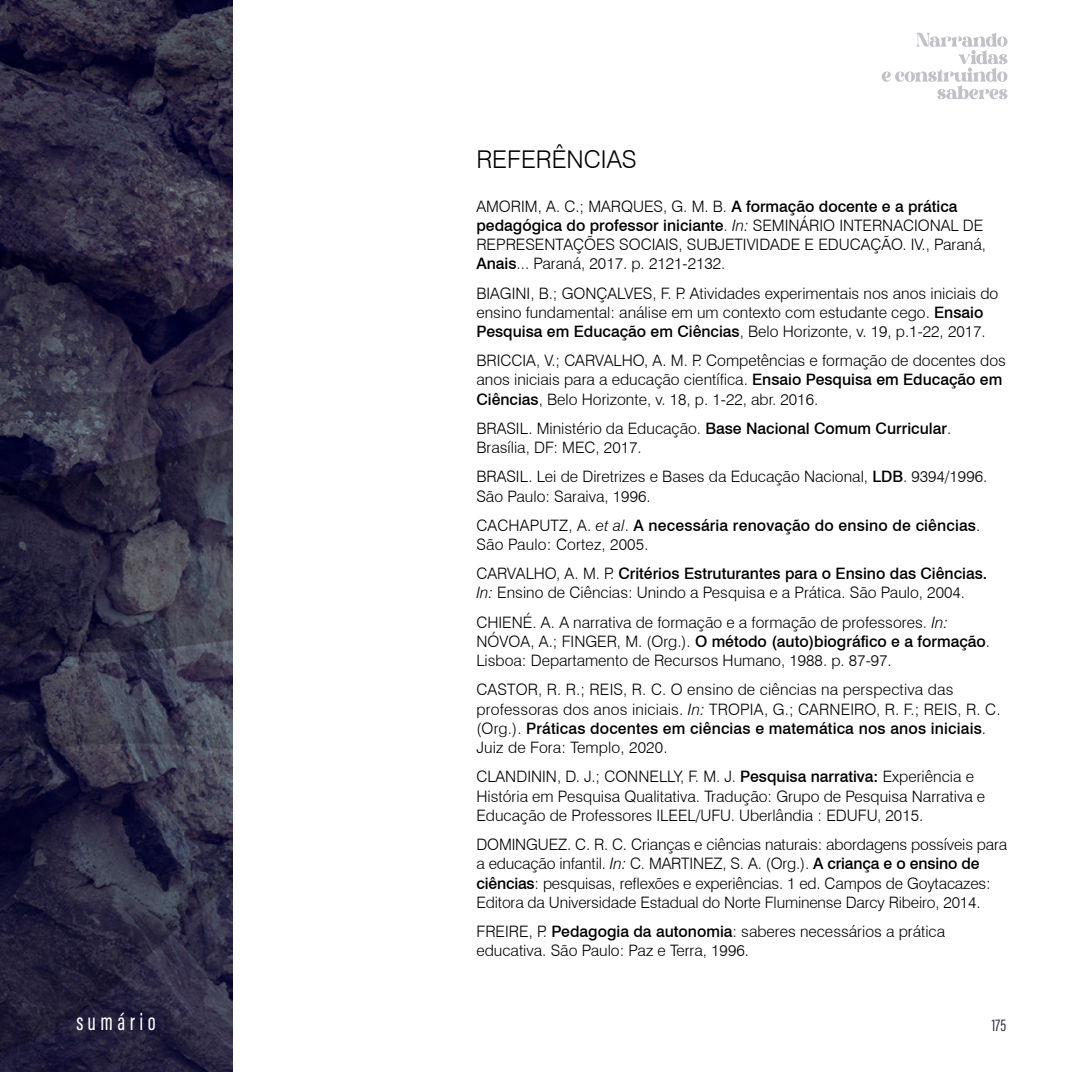
<style>
.page{position:relative;width:1072px;height:1072px;background:#fff}
.page>*{position:absolute;margin:0;border:0;box-sizing:border-box;transform-origin:0 0}
.t1{font:300 24.5px "Swiss 721 BT";color:#000}
.t2{font:24.5px "Acumin Variable Concept";letter-spacing:.18em;color:#fff}
.t3{font:17.5px "Acumin Variable Concept";color:#323045}
.t4{font:300 15.75px/19.2px "Swiss 721 BT";color:#000}
.t5{font:500 15.75px/19.2px "Swiss 721 BT";letter-spacing:.01em;color:#000}
.s1{font-weight:500}
.s2{font-style:italic}
.s3{font-weight:300}
.s4{font-weight:300;font-style:italic}
</style>
<div class="page">
<img style="left:0;top:0;width:232px;height:1071px">
<svg style="left:881px;top:33px;width:126px;height:66px"></svg>
<h1 class="t1" style="left:476px;top:144px;width:162px">REFERÊNCIAS</h1>
<p class="t4" style="left:476px;top:196px;width:511px">AMORIM, A. C.; MARQUES, G. M. B. <span class="s1">A formação docente e a prática pedagógica do professor iniciante</span>. <span class="s2">In:</span> SEMINÁRIO INTERNACIONAL DE REPRESENTAÇÕES SOCIAIS, SUBJETIVIDADE E EDUCAÇÃO. IV., Paraná, <span class="s1">Anais</span>... Paraná, 2017. p. 2121-2132.</p>
<p class="t4" style="left:476px;top:283px;width:523px">BIAGINI, B.; GONÇALVES, F. P. Atividades experimentais nos anos iniciais do ensino fundamental: análise em um contexto com estudante cego. <span class="s1">Ensaio<br>Pesquisa em Educação em Ciências</span>, Belo Horizonte, v. 19, p.1-22, 2017.</p>
<p class="t4" style="left:476px;top:351px;width:531px">BRICCIA, V.; CARVALHO, A. M. P. Competências e formação de docentes dos anos iniciais para a educação científica. <span class="s1">Ensaio Pesquisa em Educação em<br>Ciências</span>, Belo Horizonte, v. 18, p. 1-22, abr. 2016.</p>
<p class="t4" style="left:476px;top:418px;width:476px">BRASIL. Ministério da Educação. <span class="s1">Base Nacional Comum Curricular</span>.<br>Brasília, DF: MEC, 2017.</p>
<p class="t4" style="left:476px;top:467px;width:512px">BRASIL. Lei de Diretrizes e Bases da Educação Nacional, <span class="s1">LDB</span>. 9394/1996.<br>São Paulo: Saraiva, 1996.</p>
<p class="t5" style="left:476px;top:515px;width:505px"><span class="s3">CACHAPUTZ, A.</span> <span class="s4">et al</span><span class="s3">.</span> A necessária renovação do ensino de ciências<span class="s3">.<br>São Paulo: Cortez, 2005.</span></p>
<p class="t4" style="left:476px;top:564px;width:512px">CARVALHO, A. M. P. <span class="s1">Critérios Estruturantes para o Ensino das Ciências.<br></span><span class="s2">In:</span> Ensino de Ciências: Unindo a Pesquisa e a Prática. São Paulo, 2004.</p>
<p class="t4" style="left:476px;top:612px;width:515px">CHIENÉ. A. A narrativa de formação e a formação de professores. <span class="s2">In:<br></span>NÓVOA, A.; FINGER, M. (Org.). <span class="s1">O método (auto)biográfico e a formação</span>.<br>Lisboa: Departamento de Recursos Humano, 1988. p. 87-97.</p>
<p class="t4" style="left:476px;top:680px;width:525px">CASTOR, R. R.; REIS, R. C. O ensino de ciências na perspectiva das professoras dos anos iniciais. <span class="s2">In:</span> TROPIA, G.; CARNEIRO, R. F.; REIS, R. C. (Org.). <span class="s1">Práticas docentes em ciências e matemática nos anos iniciais</span>.<br>Juiz de Fora: Templo, 2020.</p>
<p class="t4" style="left:476px;top:767px;width:510px">CLANDININ, D. J.; CONNELLY, F. M. J. <span class="s1">Pesquisa narrativa:</span> Experiência e<br>História em Pesquisa Qualitativa. Tradução: Grupo de Pesquisa Narrativa e<br>Educação de Professores ILEEL/UFU. Uberlândia : EDUFU, 2015.</p>
<p class="t4" style="left:476px;top:834px;width:532px">DOMINGUEZ. C. R. C. Crianças e ciências naturais: abordagens possíveis para a educação infantil. <span class="s2">In:</span> C. MARTINEZ, S. A. (Org.). <span class="s1">A criança e o ensino de ciências</span>: pesquisas, reflexões e experiências. 1 ed. Campos de Goytacazes:<br>Editora da Universidade Estadual do Norte Fluminense Darcy Ribeiro, 2014.</p>
<p class="t4" style="left:476px;top:921px;width:470px">FREIRE, P. <span class="s1">Pedagogia da autonomia</span>: saberes necessários a prática educativa. São Paulo: Paz e Terra, 1996.</p>
<h1 class="t2" style="left:76px;top:1004px;width:81px">sumário</h1>
<p class="t3" style="left:991px;top:1012px;width:16px">175</p>
</div>
